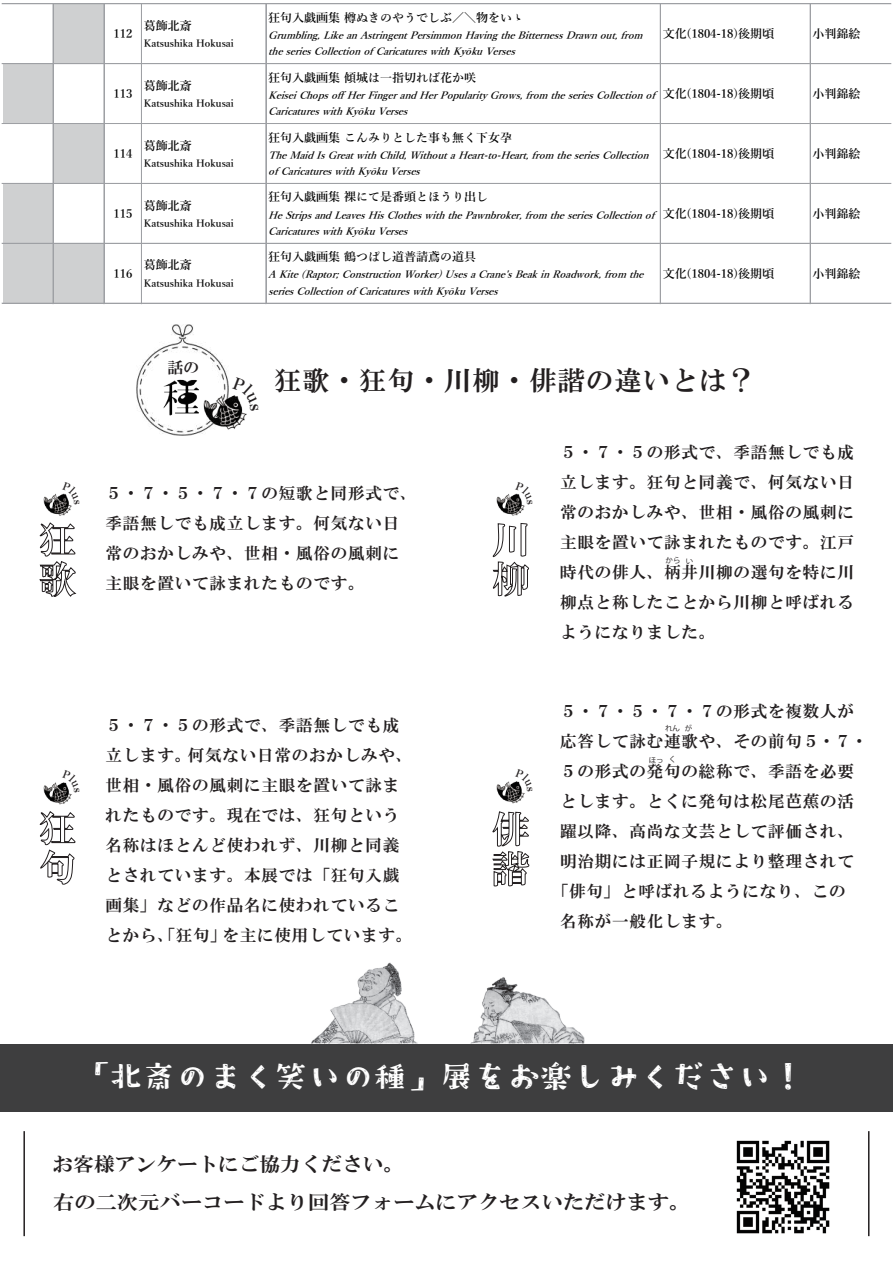
<style>
.page{position:relative;width:893px;height:1263px;background:#fff}
.page>*{position:absolute;margin:0;border:0;box-sizing:border-box;transform-origin:0 0}
.t1{font:31.5px "craftmincho";letter-spacing:.05em;color:#fff}
.t2{font:27px "HGS Mincho E";letter-spacing:.05em;color:#231f20}
.t3{font:19.5px/37.5px "HGS Mincho E";color:#231f20;scale:1.06 1}
.t4{font:16.5px/30px "HGS Mincho E";letter-spacing:.05em;color:#231f20}
.t5{font:15.6px "HGS Mincho E";color:#231f20}
.t6{font:600 11.85px "Yu Mincho";color:#030303}
.t7{font:italic 600 10.05px/16.2px "Yu Mincho";color:#030303}
.t8{font:600 10.05px "Yu Mincho";letter-spacing:.005em;color:#030303}
.t9{font:7.5px "Koz Go Pr 6 N";color:#231f20}
</style>
<div class="page">
<hr style="left:23px;top:1131px;width:2px;height:105px;background:#231f20">
<img style="left:311px;top:886px;width:274px;height:158px">
<img style="left:136px;top:324px;width:57px;height:94px">
<img style="left:146px;top:332px;width:101px;height:104px">
<svg style="left:40px;top:863px;width:34px;height:22px"></svg>
<img style="left:39px;top:782px;width:37px;height:81px">
<svg style="left:493px;top:862px;width:37px;height:24px"></svg>
<img style="left:492px;top:781px;width:38px;height:81px">
<svg style="left:39px;top:575px;width:38px;height:22px"></svg>
<img style="left:39px;top:493px;width:37px;height:82px">
<svg style="left:492px;top:575px;width:36px;height:22px"></svg>
<img style="left:492px;top:494px;width:37px;height:81px">
<div style="left:0;top:1044px;width:893px;height:68px;background:#3e3e3f"></div>
<div style="left:53px;top:4px;width:51px;height:60px;background:#cfd0d1"></div>
<div style="left:3px;top:64px;width:51px;height:60px;background:#cfd0d1"></div>
<div style="left:53px;top:124px;width:51px;height:60px;background:#cfd0d1"></div>
<div style="left:3px;top:183px;width:51px;height:61px;background:#cfd0d1"></div>
<div style="left:3px;top:243px;width:101px;height:61px;background:#cfd0d1"></div>
<hr style="left:53px;top:4px;width:1px;height:300px;background:#9ea0a4">
<hr style="left:104px;top:4px;width:1px;height:300px;background:#9ea0a4">
<hr style="left:141px;top:4px;width:1px;height:300px;background:#9ea0a4">
<hr style="left:266px;top:4px;width:1px;height:300px;background:#9ea0a4">
<hr style="left:660px;top:4px;width:1px;height:300px;background:#9ea0a4">
<hr style="left:810px;top:4px;width:1px;height:300px;background:#9ea0a4">
<hr style="left:2px;top:3px;width:889px;height:1px;background:#9ea0a4">
<hr style="left:2px;top:4px;width:889px;height:1px;background:#9ea0a4">
<hr style="left:2px;top:63px;width:889px;height:1px;background:#9ea0a4">
<hr style="left:2px;top:64px;width:889px;height:1px;background:#9ea0a4">
<hr style="left:2px;top:123px;width:889px;height:1px;background:#9ea0a4">
<hr style="left:2px;top:124px;width:889px;height:1px;background:#9ea0a4">
<hr style="left:2px;top:183px;width:889px;height:1px;background:#9ea0a4">
<hr style="left:2px;top:243px;width:889px;height:1px;background:#9ea0a4">
<hr style="left:2px;top:303px;width:889px;height:1px;background:#9ea0a4">
<img style="left:736px;top:1131px;width:134px;height:106px">
<svg style="left:232px;top:377px;width:15px;height:34px"></svg>
<svg style="left:62px;top:782px;width:14px;height:10px"></svg>
<svg style="left:515px;top:781px;width:15px;height:10px"></svg>
<svg style="left:62px;top:493px;width:14px;height:11px"></svg>
<svg style="left:515px;top:493px;width:14px;height:11px"></svg>
<p class="t6" style="left:114px;top:27px;width:20px">112</p>
<p class="t6" style="left:144px;top:19px;width:50px">葛飾北斎</p>
<p class="t8" style="left:144px;top:38px;width:91px">Katsushika Hokusai</p>
<p class="t6" style="left:114px;top:87px;width:20px">113</p>
<p class="t6" style="left:144px;top:79px;width:50px">葛飾北斎</p>
<p class="t8" style="left:144px;top:98px;width:91px">Katsushika Hokusai</p>
<p class="t6" style="left:114px;top:147px;width:20px">114</p>
<p class="t6" style="left:144px;top:139px;width:50px">葛飾北斎</p>
<p class="t8" style="left:144px;top:157px;width:91px">Katsushika Hokusai</p>
<p class="t6" style="left:114px;top:207px;width:20px">115</p>
<p class="t6" style="left:144px;top:199px;width:50px">葛飾北斎</p>
<p class="t8" style="left:144px;top:217px;width:91px">Katsushika Hokusai</p>
<p class="t6" style="left:114px;top:266px;width:20px">116</p>
<p class="t6" style="left:144px;top:258px;width:50px">葛飾北斎</p>
<p class="t8" style="left:144px;top:277px;width:91px">Katsushika Hokusai</p>
<p class="t6" style="left:268px;top:11px;width:258px">狂句入戯画集樽ぬきのやうでしぶ／＼物をいゝ</p>
<p class="t7" style="left:268px;top:27px;width:381px">Grumbling, Like an Astringent Persimmon Having the Bitterness Drawn out, from the series Collection of Caricatures with Kyōku Verses</p>
<p class="t6" style="left:663px;top:27px;width:113px">文化(1804-18)後期頃</p>
<p class="t6" style="left:812px;top:27px;width:50px">小判錦絵</p>
<p class="t6" style="left:268px;top:71px;width:209px">狂句入戯画集傾城は一指切れば花か咲</p>
<p class="t7" style="left:268px;top:87px;width:394px">Keisei Chops off Her Finger and Her Popularity Grows, from the series Collection of<br>Caricatures with Kyōku Verses</p>
<p class="t6" style="left:663px;top:87px;width:113px">文化(1804-18)後期頃</p>
<p class="t6" style="left:812px;top:87px;width:50px">小判錦絵</p>
<p class="t6" style="left:268px;top:131px;width:246px">狂句入戯画集こんみりとした事も無く下女孕</p>
<p class="t7" style="left:268px;top:147px;width:387px">The Maid Is Great with Child, Without a Heart-to-Heart, from the series Collection of Caricatures with Kyōku Verses</p>
<p class="t6" style="left:663px;top:147px;width:113px">文化(1804-18)後期頃</p>
<p class="t6" style="left:812px;top:147px;width:50px">小判錦絵</p>
<p class="t6" style="left:268px;top:190px;width:222px">狂句入戯画集裸にて是番頭とほうり出し</p>
<p class="t7" style="left:268px;top:207px;width:393px">He Strips and Leaves His Clothes with the Pawnbroker, from the series Collection of<br>Caricatures with Kyōku Verses</p>
<p class="t6" style="left:663px;top:207px;width:113px">文化(1804-18)後期頃</p>
<p class="t6" style="left:812px;top:207px;width:50px">小判錦絵</p>
<p class="t6" style="left:268px;top:250px;width:209px">狂句入戯画集鶴つぱし道普請鳶の道具</p>
<p class="t7" style="left:268px;top:267px;width:382px">A Kite (Raptor; Construction Worker) Uses a Crane's Beak in Roadwork, from the series Collection of Caricatures with Kyōku Verses</p>
<p class="t6" style="left:663px;top:266px;width:113px">文化(1804-18)後期頃</p>
<p class="t6" style="left:812px;top:266px;width:50px">小判錦絵</p>
<h3 class="t5" style="left:168px;top:359px;width:33px">話の</h3>
<h2 class="t2" style="left:274px;top:366px;width:482px">狂歌・狂句・川柳・俳諧の違いとは？</h2>
<h3 class="t4" style="left:106px;top:478px;width:313px">５・７・５・７・７の短歌と同形式で、季語無しでも成立します。何気ない日常のおかしみや、世相・風俗の風刺に主眼を置いて詠まれたものです。</h3>
<h3 class="t4" style="left:106px;top:710px;width:308px">５・７・５の形式で、季語無しでも成立します。何気ない日常のおかしみや、世相・風俗の風刺に主眼を置いて詠まれたものです。現在では、狂句という名称はほとんど使われず、川柳と同義とされています。本展では「狂句入戯画集」などの作品名に使われていることから、「狂句」を主に使用しています。</h3>
<h3 class="t4" style="left:560px;top:437px;width:295px;text-align:justify">５・７・５の形式で、季語無しでも成立します。狂句と同義で、何気ない日常のおかしみや、世相・風俗の風刺に主眼を置いて詠まれたものです。江戸時代の俳人、柄井川柳の選句を特に川柳点と称したことから川柳と呼ばれるようになりました。</h3>
<p class="t9" style="left:666px;top:556px;width:29px">から い</p>
<h3 class="t4" style="left:560px;top:696px;width:295px">５・７・５・７・７の形式を複数人が</h3>
<h3 class="t4" style="left:560px;top:726px;width:309px">応答して詠む連歌や、その前句５・７・</h3>
<h3 class="t4" style="left:560px;top:756px;width:295px">５の形式の発句の総称で、季語を必要</h3>
<h3 class="t4" style="left:560px;top:786px;width:295px">とします。とくに発句は松尾芭蕉の活</h3>
<h3 class="t4" style="left:560px;top:816px;width:295px">躍以降、高尚な文芸として評価され、</h3>
<h3 class="t4" style="left:560px;top:846px;width:295px">明治期には正岡子規により整理されて</h3>
<h3 class="t4" style="left:552px;top:876px;width:295px">「俳句」と呼ばれるようになり、この</h3>
<h3 class="t4" style="left:560px;top:906px;width:174px">名称が一般化します。</h3>
<p class="t9" style="left:665px;top:724px;width:29px">れん が</p>
<p class="t9" style="left:649px;top:755px;width:29px">ほっ く</p>
<h1 class="t1" style="left:77px;top:1059px;width:728px">「北斎のまく笑いの種」展をお楽しみください！</h1>
<h3 class="t3" style="left:53px;top:1145px;width:603px">お客様アンケートにご協力ください。<br>右の二次元バーコードより回答フォームにアクセスいただけます。</h3>
</div>
